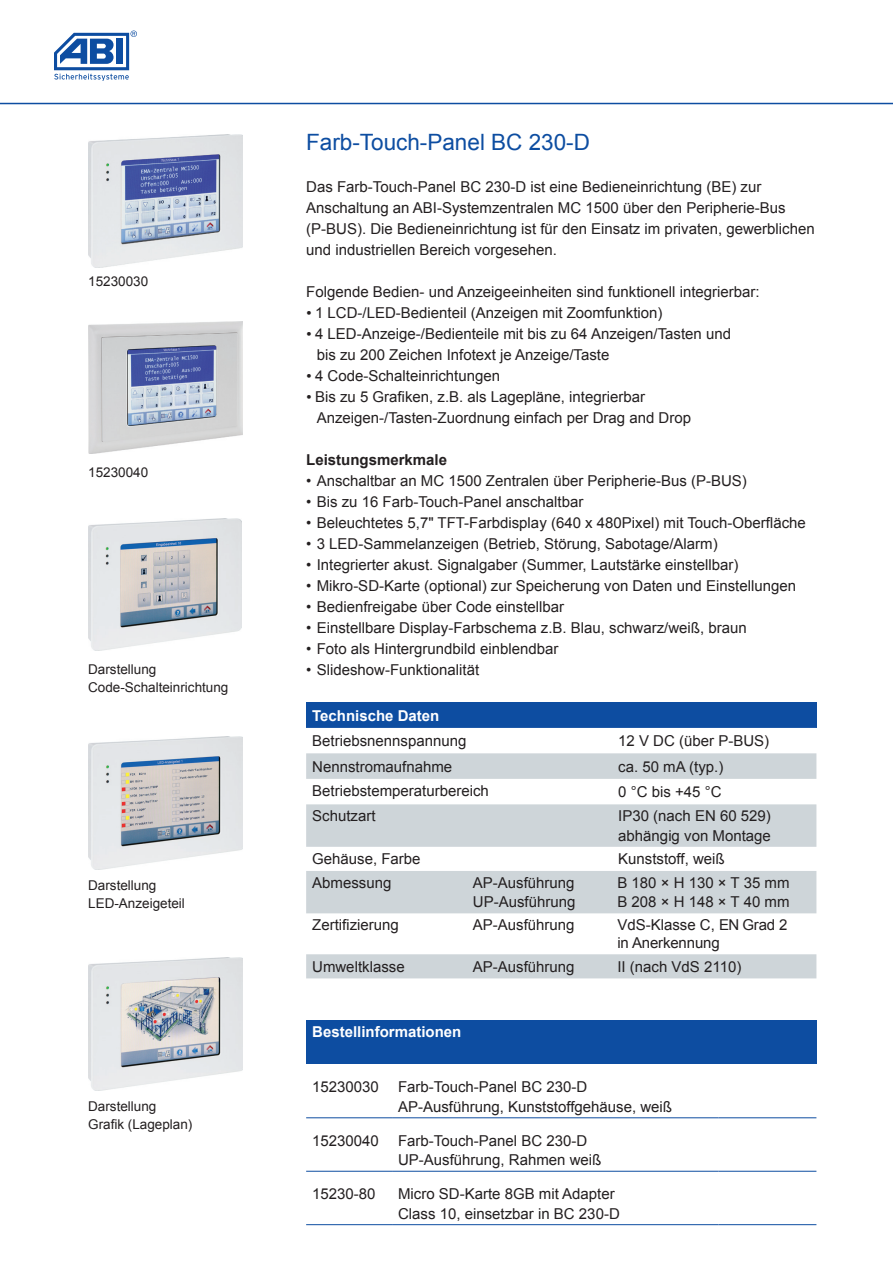
<style>
.page{position:relative;width:893px;height:1263px;background:#fff}
.page>*{position:absolute;margin:0;border:0;box-sizing:border-box;transform-origin:0 0}
.t1{font:22.5px "Arial";color:#0d4da1}
.t2{font:15px/21px "Arial";color:#231f20}
.t3{font:700 15px "Arial";color:#fff}
.t4{font:700 15px "Arial";color:#231f20}
.t5{font:13.5px/18px "Arial";color:#231f20}
.s1{font-family:"Foco";font-weight:300}
</style>
<div class="page">
<svg style="left:54px;top:31px;width:83px;height:50px"></svg>
<hr style="left:0;top:103px;width:893px;height:1px;background:#0d4da1">
<div style="left:306px;top:702px;width:510px;height:26px;background:#0d4da1"></div>
<svg style="left:306px;top:753px;width:510px;height:225px;fill:#ced5d9"></svg>
<div style="left:306px;top:1020px;width:510px;height:44px;background:#0d4da1"></div>
<hr style="left:306px;top:1117px;width:86px;height:1px;background:#0d4da1">
<hr style="left:392px;top:1117px;width:326px;height:1px;background:#0d4da1">
<hr style="left:718px;top:1117px;width:98px;height:1px;background:#0d4da1">
<hr style="left:306px;top:1171px;width:86px;height:1px;background:#0d4da1">
<hr style="left:392px;top:1171px;width:326px;height:1px;background:#0d4da1">
<hr style="left:718px;top:1171px;width:98px;height:1px;background:#0d4da1">
<hr style="left:306px;top:1224px;width:86px;height:1px;background:#0d4da1">
<hr style="left:392px;top:1224px;width:326px;height:1px;background:#0d4da1">
<hr style="left:718px;top:1224px;width:98px;height:1px;background:#0d4da1">
<img style="left:88px;top:321px;width:155px;height:132px">
<img style="left:88px;top:134px;width:155px;height:134px">
<img style="left:88px;top:519px;width:154px;height:131px">
<img style="left:88px;top:736px;width:155px;height:133px">
<img style="left:88px;top:957px;width:155px;height:134px">
<p class="t5" style="left:88px;top:272px;width:62px">15230030</p>
<p class="t5" style="left:88px;top:463px;width:62px">15230040</p>
<p class="t5" style="left:88px;top:660px;width:142px">Darstellung<br>Code-Schalteinrichtung</p>
<p class="t5" style="left:88px;top:877px;width:98px">Darstellung<br>LED-Anzeigeteil</p>
<p class="t5" style="left:88px;top:1098px;width:106px">Darstellung<br>Grafik (Lageplan)</p>
<h1 class="t1" style="left:306px;top:128px;width:285px">Farb-Touch-Panel BC 230-D</h1>
<p class="t2" style="left:306px;top:177px;width:510px">Das Farb-Touch-Panel BC 230-D ist eine Bedieneinrichtung (BE) zur Anschaltung an ABI-Systemzentralen MC 1500 über den Peripherie-Bus (P-BUS). Die Bedieneinrichtung ist für den Einsatz im privaten, gewerblichen und industriellen Bereich vorgesehen.</p>
<p class="t2" style="left:306px;top:282px;width:455px">Folgende Bedien- und Anzeigeeinheiten sind funktionell integrierbar:</p>
<p class="t2" style="left:306px;top:303px;width:358px"><span class="s1">•</span> 1 LCD-/LED-Bedienteil (Anzeigen mit Zoomfunktion)</p>
<p class="t2" style="left:317px;top:324px;width:416px;text-indent:-10px"><span class="s1">•</span> 4 LED-Anzeige-/Bedienteile mit bis zu 64 Anzeigen/Tasten und bis zu 200 Zeichen Infotext je Anzeige/Taste</p>
<p class="t2" style="left:306px;top:366px;width:195px"><span class="s1">•</span> 4 Code-Schalteinrichtungen</p>
<p class="t2" style="left:317px;top:387px;width:376px;text-indent:-10px"><span class="s1">•</span> Bis zu 5 Grafiken, z.B. als Lagepläne, integrierbar<br>Anzeigen-/Tasten-Zuordnung einfach per Drag and Drop</p>
<p class="t4" style="left:306px;top:450px;width:142px">Leistungsmerkmale</p>
<p class="t2" style="left:306px;top:471px;width:442px">• Anschaltbar an MC 1500 Zentralen über Peripherie-Bus (P-BUS)</p>
<p class="t2" style="left:306px;top:492px;width:279px">• Bis zu 16 Farb-Touch-Panel anschaltbar</p>
<p class="t2" style="left:306px;top:513px;width:501px">• Beleuchtetes 5,7" TFT-Farbdisplay (640 x 480Pixel) mit Touch-Oberfläche</p>
<p class="t2" style="left:306px;top:534px;width:413px">• 3 LED-Sammelanzeigen (Betrieb, Störung, Sabotage/Alarm)</p>
<p class="t2" style="left:306px;top:555px;width:434px">• Integrierter akust. Signalgaber (Summer, Lautstärke einstellbar)</p>
<p class="t2" style="left:306px;top:576px;width:491px">• Mikro-SD-Karte (optional) zur Speicherung von Daten und Einstellungen</p>
<p class="t2" style="left:306px;top:597px;width:260px">• Bedienfreigabe über Code einstellbar</p>
<p class="t2" style="left:306px;top:618px;width:442px">• Einstellbare Display-Farbschema z.B. Blau, schwarz/weiß, braun</p>
<p class="t2" style="left:306px;top:639px;width:254px">• Foto als Hintergrundbild einblendbar</p>
<p class="t2" style="left:306px;top:660px;width:175px">• Slideshow-Funktionalität</p>
<p class="t3" style="left:312px;top:705px;width:129px">Technische Daten</p>
<p class="t2" style="left:312px;top:730px;width:156px">Betriebsnennspannung</p>
<p class="t2" style="left:618px;top:730px;width:152px">12 V DC (über P-BUS)</p>
<p class="t2" style="left:312px;top:756px;width:142px">Nennstromaufnahme</p>
<p class="t2" style="left:618px;top:756px;width:107px">ca. 50 mA (typ.)</p>
<p class="t2" style="left:312px;top:780px;width:178px">Betriebstemperaturbereich</p>
<p class="t2" style="left:618px;top:781px;width:105px">0 °C bis +45 °C</p>
<p class="t2" style="left:312px;top:806px;width:65px">Schutzart</p>
<p class="t2" style="left:618px;top:806px;width:154px;line-height:19.5px">IP30 (nach EN 60 529) abhängig von Montage</p>
<p class="t2" style="left:312px;top:849px;width:110px">Gehäuse, Farbe</p>
<p class="t2" style="left:618px;top:849px;width:108px">Kunststoff, weiß</p>
<p class="t2" style="left:312px;top:872px;width:81px">Abmessung</p>
<p class="t2" style="left:473px;top:872px;width:103px">AP-Ausführung</p>
<p class="t2" style="left:617px;top:872px;width:174px">B 180 × H 130 × T 35 mm</p>
<p class="t2" style="left:473px;top:892px;width:104px">UP-Ausführung</p>
<p class="t2" style="left:617px;top:892px;width:174px">B 208 × H 148 × T 40 mm</p>
<p class="t2" style="left:312px;top:915px;width:88px">Zertifizierung</p>
<p class="t2" style="left:473px;top:915px;width:103px">AP-Ausführung</p>
<p class="t2" style="left:617px;top:916px;width:172px;line-height:18px">VdS-Klasse C, EN Grad 2 in Anerkennung</p>
<p class="t2" style="left:312px;top:956px;width:94px">Umweltklasse</p>
<p class="t2" style="left:473px;top:956px;width:103px">AP-Ausführung</p>
<p class="t2" style="left:617px;top:956px;width:125px">II (nach VdS 2110)</p>
<p class="t3" style="left:312px;top:1022px;width:151px">Bestellinformationen</p>
<p class="t2" style="left:312px;top:1077px;width:68px">15230030</p>
<p class="t2" style="left:398px;top:1077px;width:276px;line-height:19.5px">Farb-Touch-Panel BC 230-D<br>AP-Ausführung, Kunststoffgehäuse, weiß</p>
<p class="t2" style="left:312px;top:1130px;width:68px">15230040</p>
<p class="t2" style="left:398px;top:1131px;width:205px;line-height:19.5px">Farb-Touch-Panel BC 230-D<br>UP-Ausführung, Rahmen weiß</p>
<p class="t2" style="left:312px;top:1183px;width:65px">15230-80</p>
<p class="t2" style="left:398px;top:1184px;width:223px;line-height:19.5px">Micro SD-Karte 8GB mit Adapter<br>Class 10, einsetzbar in BC 230-D</p>
</div>
